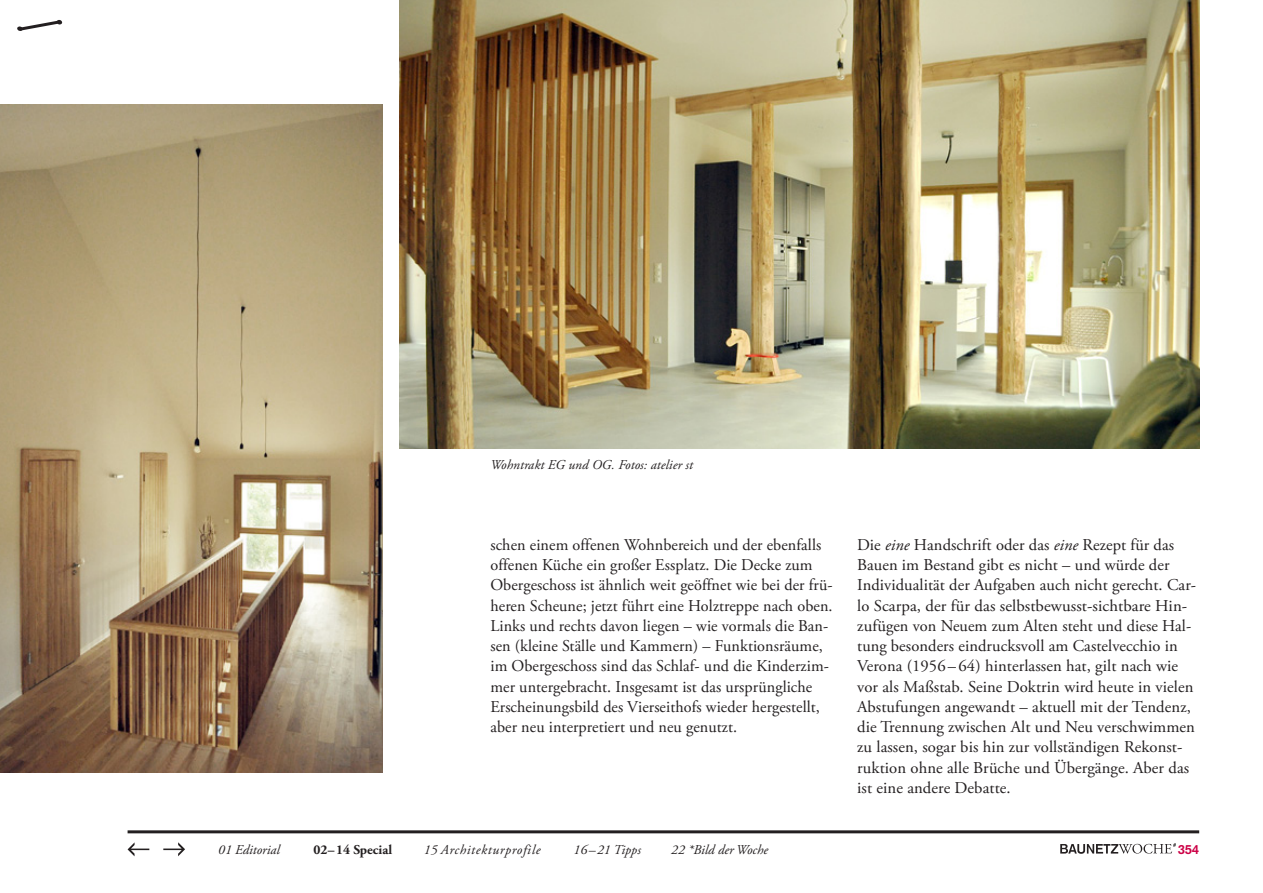
<style>
.page{position:relative;width:1263px;height:893px;background:#fff}
.page>*{position:absolute;margin:0;border:0;box-sizing:border-box;transform-origin:0 0}
.Fließtext_NEU{font:16.5px/20.2px "Adobe Garamond Pro";letter-spacing:.005em;color:#231f20}
.Navigation_Off{font:italic 13.5px "Adobe Garamond Pro";letter-spacing:.005em;color:#231f20}
.Navigation_Off-2{font:italic 13.5px "Adobe Garamond Pro";letter-spacing:.05em;color:#231f20}
.Navigation_Off-3{font:700 13.5px "Adobe Garamond Pro";color:#231f20}
.t1{font:700 13.05px "Akzidenz Grotesk";color:#cc0046}
.s1{font-style:italic}
</style>
<div class="page">
<hr style="left:128px;top:830px;width:1071px;height:3px;background:#231f20">
<svg style="left:128px;top:842px;width:21px;height:14px"></svg>
<svg style="left:163px;top:842px;width:22px;height:14px"></svg>
<svg style="left:17px;top:20px;width:46px;height:11px"></svg>
<svg style="left:1060px;top:843px;width:116px;height:11px"></svg>
<img style="left:400px;top:0;width:799px;height:449px">
<img style="left:0;top:104px;width:383px;height:669px">
<p class="Navigation_Off" style="left:490px;top:456px;width:204px">Wohntrakt EG und OG. Fotos: atelier st</p>
<p class="Fließtext_NEU" style="left:490px;top:535px;width:344px">schen einem offenen Wohnbereich und der ebenfalls offenen Küche ein großer Essplatz. Die Decke zum Obergeschoss ist ähnlich weit geöffnet wie bei der frü&shy;heren Scheune; jetzt führt eine Holztreppe nach oben.<br>Links und rechts davon liegen – wie vormals die Ban&shy;sen (kleine Ställe und Kammern) – Funktionsräume, im Obergeschoss sind das Schlaf- und die Kinderzim&shy;mer untergebracht. Insgesamt ist das ursprüngliche Erscheinungsbild des Vierseithofs wieder hergestellt, aber neu interpretiert und neu genutzt.</p>
<p class="Navigation_Off" style="left:218px;top:841px;width:63px">01 Editorial</p>
<p class="Navigation_Off-3" style="left:314px;top:841px;width:80px">02–14 Special</p>
<p class="Navigation_Off-2" style="left:424px;top:841px;width:118px">15 Architekturprofile</p>
<p class="Navigation_Off" style="left:574px;top:841px;width:69px">16–21 Tipps</p>
<p class="Navigation_Off" style="left:671px;top:841px;width:98px">22 *Bild der Woche</p>
<p class="Fließtext_NEU" style="left:857px;top:535px;width:340px">Die <span class="s1">eine</span> Handschrift oder das <span class="s1">eine</span> Rezept für das Bauen im Bestand gibt es nicht – und würde der Individualität der Aufgaben auch nicht gerecht. Car&shy;lo Scarpa, der für das selbstbewusst-sichtbare Hin&shy;zufügen von Neuem zum Alten steht und diese Hal&shy;tung besonders eindrucksvoll am Castelvecchio in Verona (1956 – 64) hinterlassen hat, gilt nach wie vor als Maßstab. Seine Doktrin wird heute in vielen Abstufungen angewandt – aktuell mit der Tendenz, die Trennung zwischen Alt und Neu verschwimmen zu lassen, sogar bis hin zur vollständigen Rekonst&shy;ruktion ohne alle Brüche und Übergänge. Aber das ist eine andere Debatte.</p>
<p class="t1" style="left:1178px;top:841px;width:23px">354</p>
</div>
